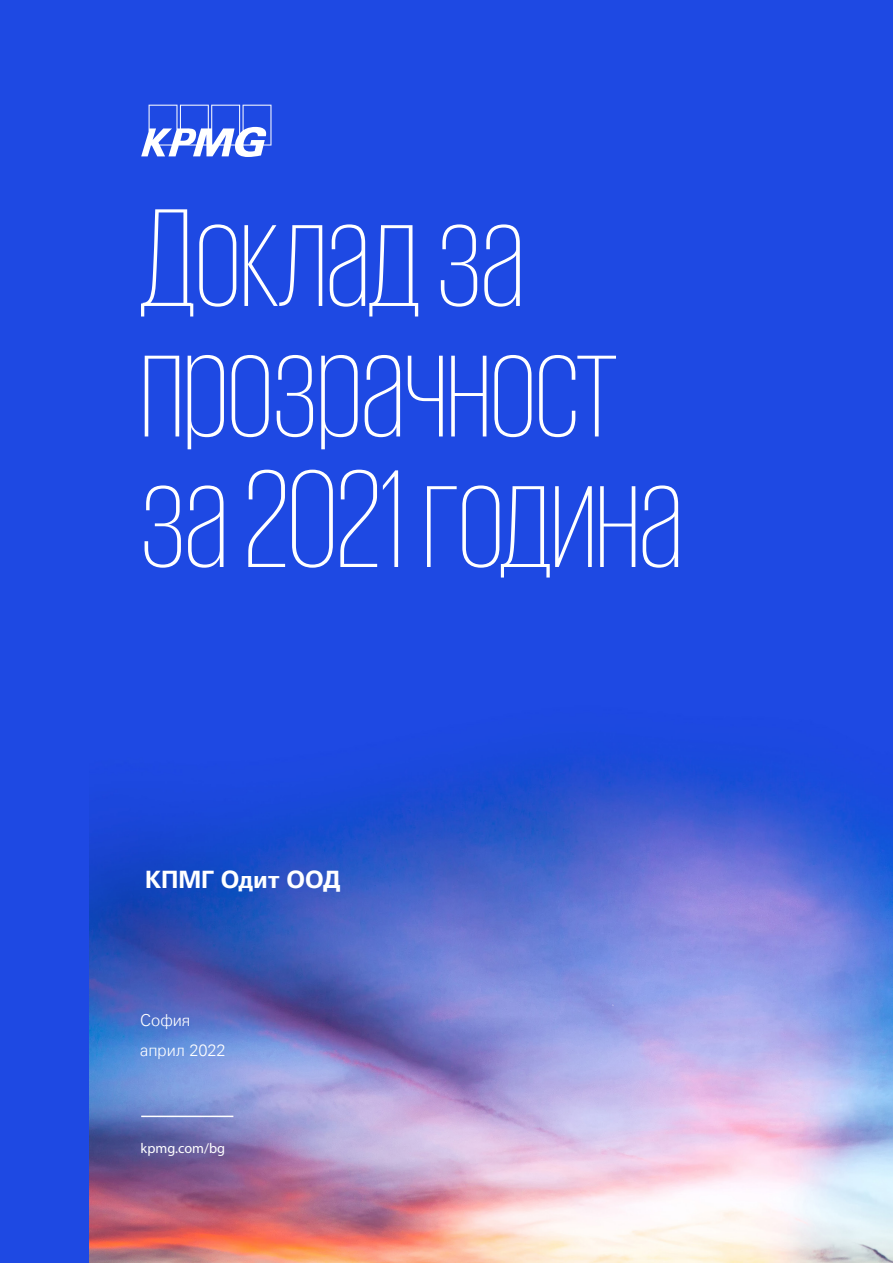
<style>
.page{position:relative;width:893px;height:1263px;background:#fff}
.page>*{position:absolute;margin:0;border:0;box-sizing:border-box;transform-origin:0 0}
.t1{font:200 142.5px/130.5px "KPMG Cyrillic";letter-spacing:-.01em;color:#fff}
.Cover_Subhead_White{font:700 24px "Universfor KPMG";color:#fff}
.Intro_text{font:300 16.5px "Universfor KPMG";letter-spacing:-.005em;color:#fff}
.Cover_Copy_10pt_Whit{font:14.25px "Myriad Pro";color:#fff}
</style>
<div class="page">
<img style="left:89px;top:0;width:804px;height:1263px">
<div style="left:0;top:0;width:89px;height:1263px;background:#1e49e3"></div>
<svg style="left:141px;top:105px;width:130px;height:52px"></svg>
<hr style="left:141px;top:1115px;width:92px;height:2px;background:#fff">
<p class="t1" style="left:140px;top:190px;width:544px">Доклад за прозрачност за 2021 година</p>
<p class="Cover_Subhead_White" style="left:145px;top:865px;width:197px">КПМГ Одит ООД</p>
<p class="Intro_text" style="left:140px;top:1010px;width:52px">София</p>
<p class="Intro_text" style="left:140px;top:1040px;width:87px">април 2022</p>
<p class="Cover_Copy_10pt_Whit" style="left:140px;top:1139px;width:86px">kpmg.com/bg</p>
</div>
